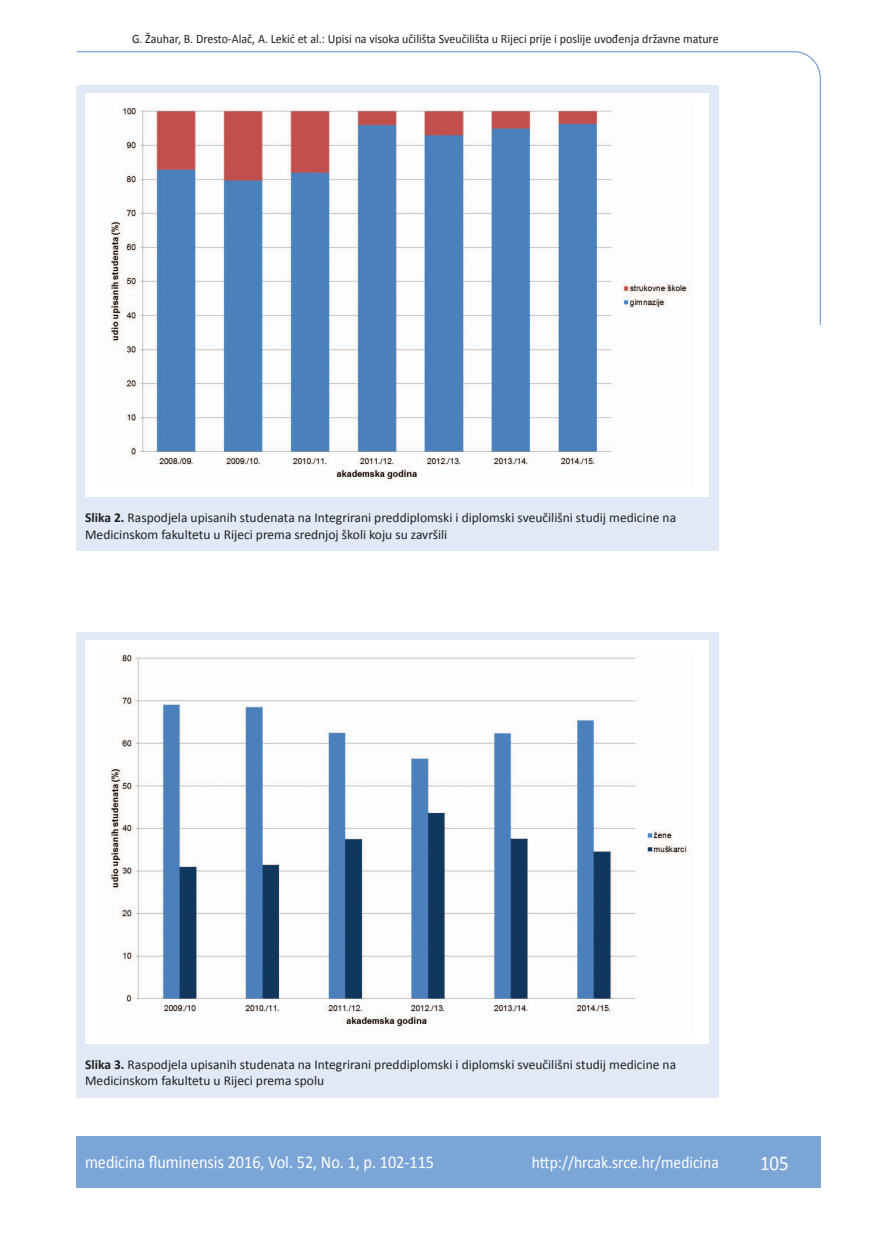
<style>
.page{position:relative;width:872px;height:1234px;background:#fff}
.page>*{position:absolute;margin:0;border:0;box-sizing:border-box;transform-origin:0 0}
.t1{font:21px "Calibri";color:#fff;scale:.9 1}
.t2{font:18px "Calibri";color:#fff;scale:.9 1}
.t3{font:17.25px "Calibri";color:#fff;scale:.9 1}
.t4{font:13.5px/16.5px "Calibri";color:#231f20}
.t5{font:12.75px "Calibri";color:#231f20;scale:.94 1}
.s1{font-weight:700}
</style>
<div class="page">
<svg style="left:76px;top:51px;width:745px;height:275px"></svg>
<div style="left:77px;top:1135px;width:744px;height:51px;background:#7ca5d7"></div>
<div style="left:77px;top:85px;width:642px;height:466px;background:#e1e9f6"></div>
<div style="left:85px;top:94px;width:623px;height:403px;background:#fff"></div>
<img style="left:111px;top:108px;width:580px;height:375px">
<div style="left:77px;top:631px;width:642px;height:466px;background:#e1e9f6"></div>
<div style="left:85px;top:640px;width:623px;height:403px;background:#fff"></div>
<img style="left:111px;top:655px;width:578px;height:375px">
<p class="t5" style="left:132px;top:30px;width:625px">G. Žauhar, B. Dresto-Alač, A. Lekić et al.: Upisi na visoka učilišta Sveučilišta u Rijeci prije i poslije uvođenja državne mature</p>
<p class="t4" style="left:85px;top:508px;width:592px"><span class="s1">Slika 2.</span> Raspodjela upisanih studenata na Integrirani preddiplomski i diplomski sveučilišni studij medicine na<br>Medicinskom fakultetu u Rijeci prema srednjoj školi koju su završili</p>
<p class="t4" style="left:85px;top:1055px;width:592px"><span class="s1">Slika 3.</span> Raspodjela upisanih studenata na Integrirani preddiplomski i diplomski sveučilišni studij medicine na<br>Medicinskom fakultetu u Rijeci prema spolu</p>
<h2 class="t2" style="left:85px;top:1150px;width:389px">medicina fluminensis 2016, Vol. 52, No. 1, p. 102-115</h2>
<p class="t3" style="left:532px;top:1151px;width:209px">http://hrcak.srce.hr/medicina</p>
<h1 class="t1" style="left:760px;top:1149px;width:33px">105</h1>
</div>
